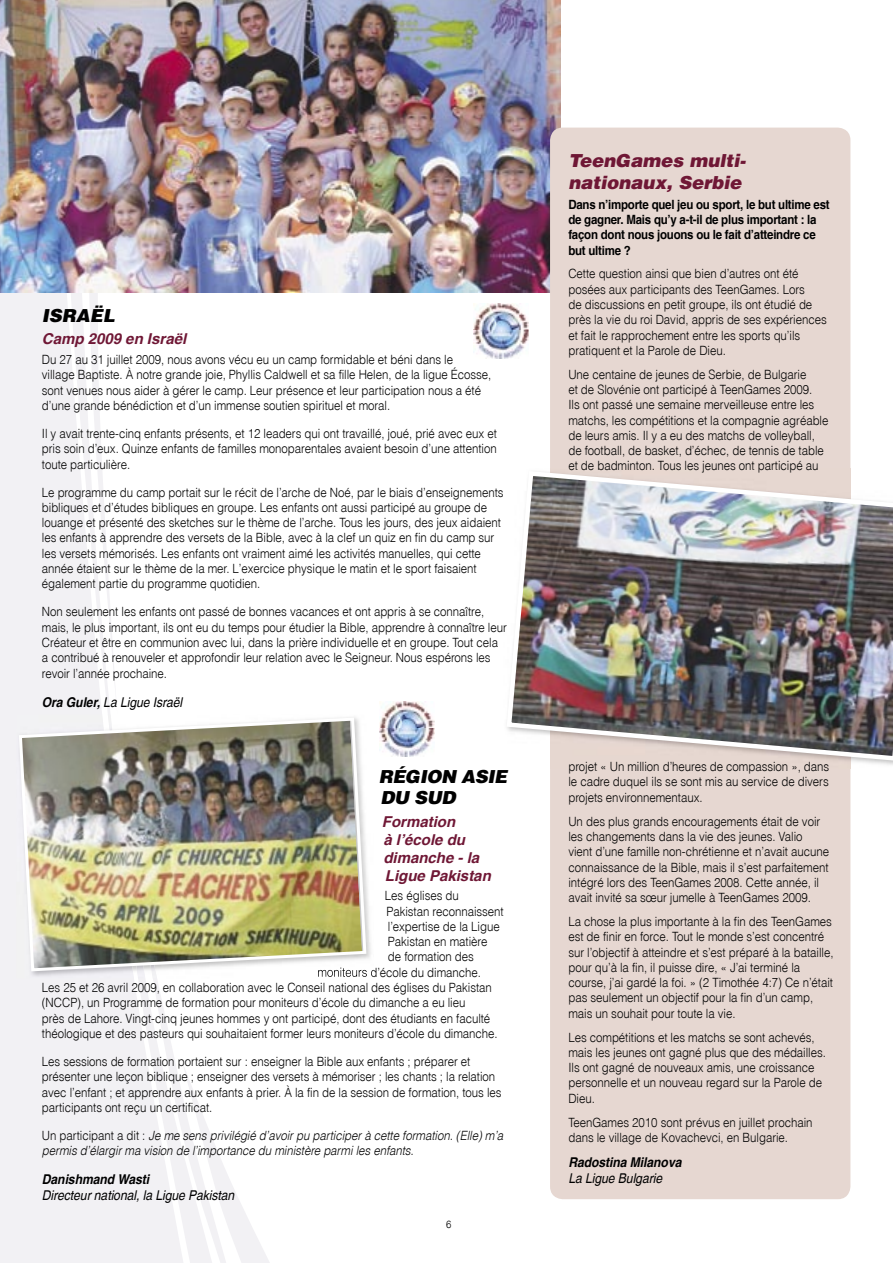
<style>
.page{position:relative;width:893px;height:1263px;background:#fff}
.page>*{position:absolute;margin:0;border:0;box-sizing:border-box;transform-origin:0 0}
.t1{font:italic 900 18px/21.6px "Switzerland";color:#6f1735}
.t2{font:italic 900 18px/21.6px "Switzerland";letter-spacing:-.02em;color:#000}
.t3{font:italic 700 15px/18px "Switzerland";color:#6f1735}
.t4{font:italic 13.5px "Switzerland";letter-spacing:-.005em;color:#000;scale:.9 1}
.t5{font:italic 700 13.5px "Switzerland";letter-spacing:-.005em;color:#000;scale:.9 1}
.t6{font:12.75px/15.3px "Switzerland Light Plain";letter-spacing:-.005em;color:#000;scale:.9 1}
.t7{font:italic 300 12.75px/15.3px "Switzerland";letter-spacing:-.005em;color:#000;scale:.9 1}
.t8{font:700 12.75px/15.3px "Switzerland";letter-spacing:-.02em;color:#000;scale:.9 1}
.t9{font:10.5px "Switzerland Light Plain";color:#000;scale:.9 1}
.s1{font-weight:700}
.s2{font-family:"Switzerland Light Plain";font-weight:400;font-style:normal}
</style>
<div class="page">
<svg style="left:216px;top:1148px;width:54px;height:115px"></svg>
<svg style="left:186px;top:292px;width:30px;height:971px"></svg>
<svg style="left:0;top:292px;width:186px;height:971px;fill:#f2f1f4"></svg>
<svg style="left:85px;top:292px;width:32px;height:422px"></svg>
<img style="left:0;top:0;width:560px;height:292px">
<div style="left:550px;top:128px;width:300px;height:1071px;background:#e6d7d1;border-radius:13px"></div>
<img style="left:507px;top:471px;width:386px;height:290px">
<img style="left:145px;top:715px;width:226px;height:264px">
<img style="left:145px;top:971px;width:12px;height:8px">
<img style="left:16px;top:715px;width:118px;height:264px">
<img style="left:318px;top:967px;width:56px;height:10px">
<img style="left:19px;top:717px;width:347px;height:254px">
<img style="left:379px;top:702px;width:55px;height:54px">
<img style="left:474px;top:303px;width:55px;height:55px">
<h1 class="t2" style="left:42px;top:304px;width:75px">ISRAËL</h1>
<p class="t3" style="left:42px;top:330px;width:146px">Camp 2009 en Israël</p>
<p class="t6" style="left:42px;top:351px;width:501px">Du 27 au 31 juillet 2009, nous avons vécu eu un camp formidable et béni dans le<br>village Baptiste. À notre grande joie, Phyllis Caldwell et sa fille Helen, de la ligue Écosse, sont venues nous aider à gérer le camp. Leur présence et leur participation nous a été d’une grande bénédiction et d’un immense soutien spirituel et moral.</p>
<p class="t6" style="left:42px;top:425px;width:507px;text-align:justify">Il y avait trente-cinq enfants présents, et 12 leaders qui ont travaillé, joué, prié avec eux et pris soin d’eux. Quinze enfants de familles monoparentales avaient besoin d’une attention toute particulière.</p>
<p class="t6" style="left:42px;top:484px;width:514px">Le programme du camp portait sur le récit de l’arche de Noé, par le biais d’enseignements bibliques et d’études bibliques en groupe. Les enfants ont aussi participé au groupe de louange et présenté des sketches sur le thème de l’arche. Tous les jours, des jeux aidaient les enfants à apprendre des versets de la Bible, avec à la clef un quiz en fin du camp sur les versets mémorisés. Les enfants ont vraiment aimé les activités manuelles, qui cette année étaient sur le thème de la mer. L’exercice physique le matin et le sport faisaient également partie du programme quotidien.</p>
<p class="t6" style="left:42px;top:604px;width:518px">Non seulement les enfants ont passé de bonnes vacances et ont appris à se connaître, mais, le plus important, ils ont eu du temps pour étudier la Bible, apprendre à connaître leur Créateur et être en communion avec lui, dans la prière individuelle et en groupe. Tout cela a contribué à renouveler et approfondir leur relation avec le Seigneur. Nous espérons les revoir l’année prochaine.</p>
<p class="t4" style="left:42px;top:694px;width:157px"><span class="s1">Ora Guler,</span> La Ligue Israël</p>
<h1 class="t2" style="left:379px;top:765px;width:130px">RÉGION ASIE<br>DU SUD</h1>
<p class="t3" style="left:382px;top:812px;width:110px">Formation<br>à l’école du dimanche - la<br>Ligue Pakistan</p>
<p class="t6" style="left:385px;top:888px;width:84px">Les églises du</p>
<p class="t6" style="left:386px;top:903px;width:132px">Pakistan reconnaissent</p>
<p class="t6" style="left:388px;top:918px;width:126px">l’expertise de la Ligue</p>
<p class="t6" style="left:388px;top:933px;width:112px">Pakistan en matière</p>
<p class="t6" style="left:388px;top:949px;width:97px">de formation des</p>
<p class="t6" style="left:317px;top:964px;width:183px">moniteurs d’école du dimanche.</p>
<p class="t6" style="left:42px;top:979px;width:502px">Les 25 et 26 avril 2009, en collaboration avec le Conseil national des églises du Pakistan</p>
<p class="t6" style="left:42px;top:995px;width:472px">(NCCP), un Programme de formation pour moniteurs d’école du dimanche a eu lieu</p>
<p class="t6" style="left:42px;top:1010px;width:500px">près de Lahore. Vingt-cinq jeunes hommes y ont participé, dont des étudiants en faculté</p>
<p class="t6" style="left:42px;top:1025px;width:508px">théologique et des pasteurs qui souhaitaient former leurs moniteurs d’école du dimanche.</p>
<p class="t6" style="left:42px;top:1053px;width:512px">Les sessions de formation portaient sur : enseigner la Bible aux enfants ; préparer et présenter une leçon biblique ; enseigner des versets à mémoriser ; les chants ; la relation avec l’enfant ; et apprendre aux enfants à prier. À la fin de la session de formation, tous les participants ont reçu un certificat.</p>
<p class="t7" style="left:42px;top:1127px;width:514px"><span class="s2">Un participant a dit :</span> Je me sens privilégié d’avoir pu participer à cette formation. (Elle) m’a permis d’élargir ma vision de l’importance du ministère parmi les enfants.</p>
<p class="t5" style="left:42px;top:1171px;width:121px">Danishmand Wasti</p>
<p class="t4" style="left:42px;top:1187px;width:215px">Directeur national, la Ligue Pakistan</p>
<p class="t9" style="left:446px;top:1218px;width:7px">6</p>
<h1 class="t1" style="left:568px;top:150px;width:179px">TeenGames multi&shy;nationaux, Serbie</h1>
<p class="t8" style="left:568px;top:196px;width:292px">Dans n’importe quel jeu ou sport, le but ultime est de gagner. Mais qu’y a-t-il de plus important : la façon dont nous jouons ou le fait d’atteindre ce but ultime ?</p>
<p class="t6" style="left:568px;top:266px;width:289px">Cette question ainsi que bien d’autres ont été posées aux participants des TeenGames. Lors<br>de discussions en petit groupe, ils ont étudié de près la vie du roi David, appris de ses expériences et fait le rapprochement entre les sports qu’ils pratiquent et la Parole de Dieu.</p>
<p class="t6" style="left:568px;top:366px;width:291px">Une centaine de jeunes de Serbie, de Bulgarie<br>et de Slovénie ont participé à TeenGames 2009.<br>Ils ont passé une semaine merveilleuse entre les matchs, les compétitions et la compagnie agréable de leurs amis. Il y a eu des matchs de volleyball, de football, de basket, d’échec, de tennis de table et de badminton. Tous les jeunes ont participé au</p>
<p class="t6" style="left:568px;top:759px;width:291px;text-align:justify">projet « Un million d’heures de compassion », dans le cadre duquel ils se sont mis au service de divers projets environnementaux.</p>
<p class="t6" style="left:568px;top:813px;width:291px">Un des plus grands encouragements était de voir les changements dans la vie des jeunes. Valio vient d’une famille non-chrétienne et n’avait aucune connaissance de la Bible, mais il s’est parfaitement intégré lors des TeenGames 2008. Cette année, il avait invité sa sœur jumelle à TeenGames 2009.</p>
<p class="t6" style="left:568px;top:913px;width:296px">La chose la plus importante à la fin des TeenGames est de finir en force. Tout le monde s’est concentré sur l’objectif à atteindre et s’est préparé à la bataille, pour qu’à la fin, il puisse dire, « J’ai terminé la course, j’ai gardé la foi. » (2 Timothée 4:7) Ce n’était pas seulement un objectif pour la fin d’un camp, mais un souhait pour toute la vie.</p>
<p class="t6" style="left:568px;top:1029px;width:288px">Les compétitions et les matchs se sont achevés, mais les jeunes ont gagné plus que des médailles.<br>Ils ont gagné de nouveaux amis, une croissance personnelle et un nouveau regard sur la Parole de Dieu.</p>
<p class="t6" style="left:568px;top:1114px;width:273px">TeenGames 2010 sont prévus en juillet prochain dans le village de Kovachevci, en Bulgarie.</p>
<p class="t5" style="left:568px;top:1154px;width:127px">Radostina Milanova</p>
<p class="t4" style="left:568px;top:1170px;width:106px">La Ligue Bulgarie</p>
</div>
